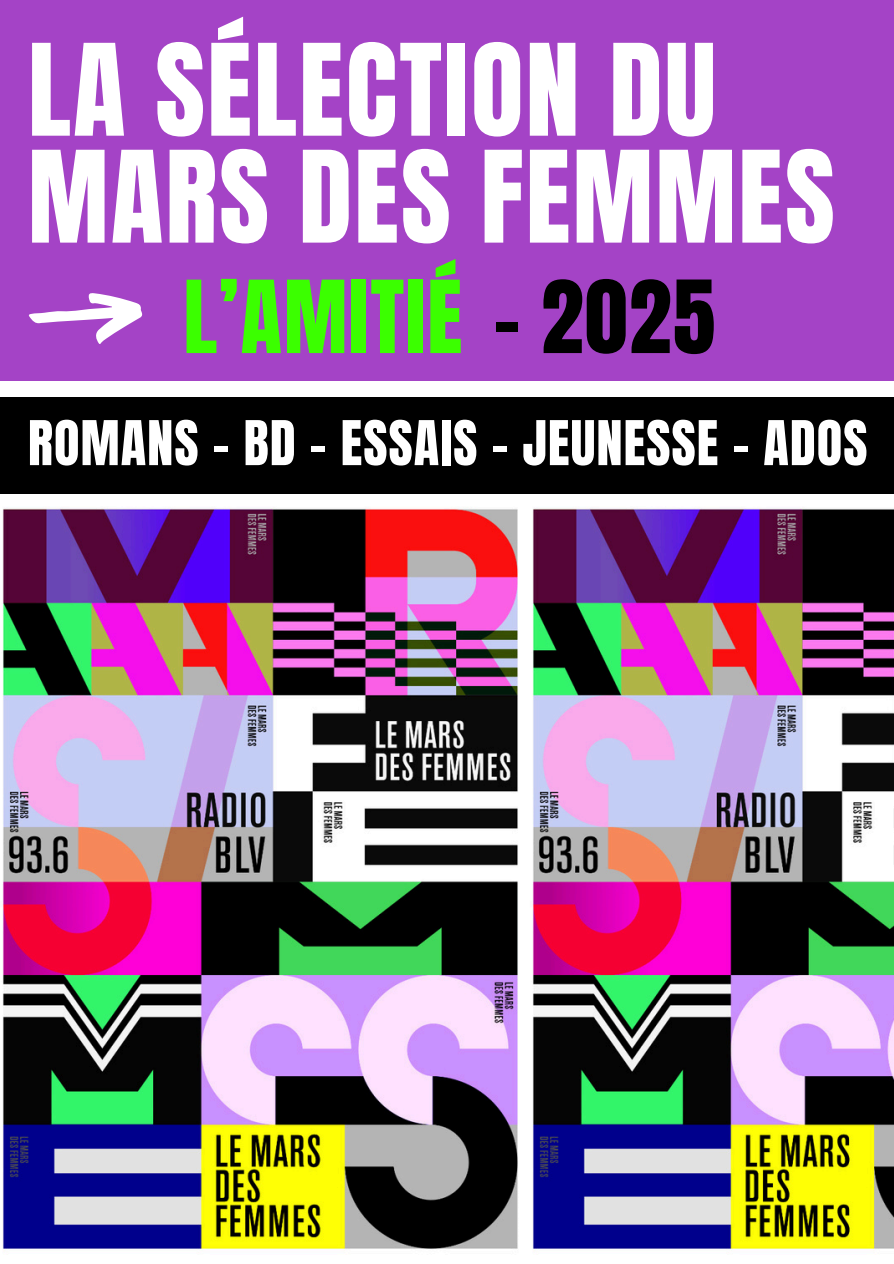
<style>
.page{position:relative;width:894px;height:1264px;background:#fff}
.page>*{position:absolute;margin:0;border:0;box-sizing:border-box;transform-origin:0 0}
.t1{font:108.15px/106.8px "Anton";letter-spacing:.02em;color:#fff}
.t2{font:85.5px "Anton";letter-spacing:.02em;color:#3bff00}
.t3{font:52.35px "Anton";letter-spacing:.02em;color:#fff}
.s1{color:#000}
</style>
<div class="page">
<img style="left:0;top:493px;width:519px;height:758px">
<div style="left:0;top:0;width:893px;height:380px;background:#a443c6"></div>
<img style="left:519px;top:493px;width:374px;height:758px">
<div style="left:0;top:397px;width:893px;height:96px;background:#000"></div>
<svg style="left:28px;top:293px;width:114px;height:51px"></svg>
<h1 class="t1" style="left:28px;top:38px;width:808px">LA SÉLECTION DU<br>MARS DES FEMMES</h1>
<h2 class="t2" style="left:183px;top:256px;width:533px">L’AMITIÉ <span class="s1">- 2025</span></h2>
<p class="t3" style="left:28px;top:405px;width:840px">ROMANS - BD - ESSAIS - JEUNESSE - ADOS</p>
</div>
